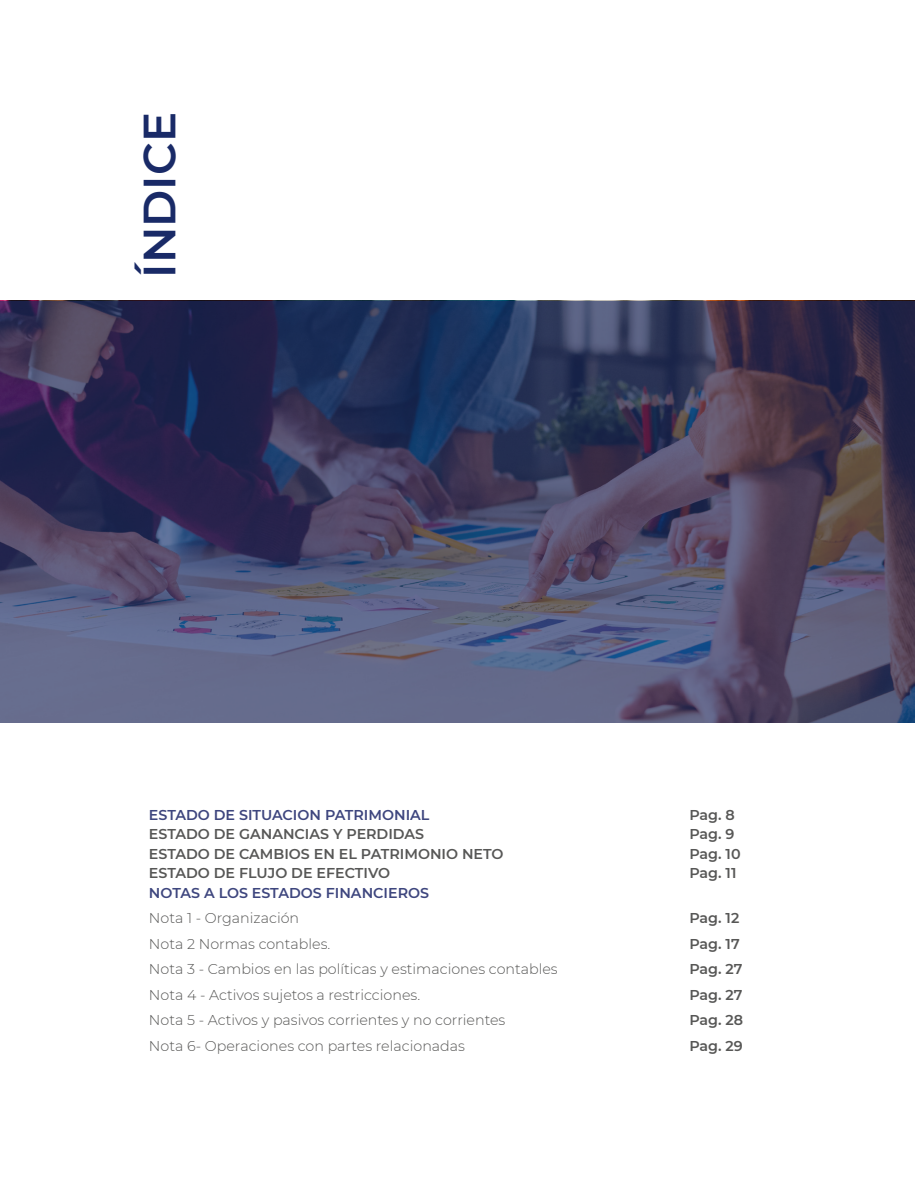
<style>
.page{position:relative;width:915px;height:1191px;background:#fff}
.page>*{position:absolute;margin:0;border:0;box-sizing:border-box;transform-origin:0 0}
.t1{font:600 45px "Montserrat";color:#192a67}
.t2{font:300 14.25px "Montserrat";color:#575756}
.t3{font:600 14.25px "Montserrat";color:#575756}
.t4{font:600 14.25px "Montserrat";color:#3e467e}
</style>
<div class="page">
<hr style="left:914px;top:301px;width:1px;height:420px;background:#ec6608">
<svg style="left:0;top:301px;width:914px;height:421px"></svg>
<h1 class="t1" style="left:127px;top:277px;width:167px;rotate:-90deg">ÍNDICE</h1>
<p class="t4" style="left:149px;top:804px;width:282px">ESTADO DE SITUACION PATRIMONIAL</p>
<p class="t3" style="left:689px;top:804px;width:47px">Pag. 8</p>
<p class="t3" style="left:149px;top:824px;width:277px">ESTADO DE GANANCIAS Y PERDIDAS</p>
<p class="t3" style="left:689px;top:824px;width:47px">Pag. 9</p>
<p class="t3" style="left:149px;top:843px;width:356px">ESTADO DE CAMBIOS EN EL PATRIMONIO NETO</p>
<p class="t3" style="left:689px;top:843px;width:53px">Pag. 10</p>
<p class="t3" style="left:149px;top:863px;width:242px">ESTADO DE FLUJO DE EFECTIVO</p>
<p class="t3" style="left:689px;top:863px;width:49px">Pag. 11</p>
<p class="t4" style="left:149px;top:882px;width:281px">NOTAS A LOS ESTADOS FINANCIEROS</p>
<p class="t2" style="left:149px;top:908px;width:152px">Nota 1 - Organización</p>
<p class="t3" style="left:689px;top:908px;width:51px">Pag. 12</p>
<p class="t2" style="left:149px;top:934px;width:183px">Nota 2 Normas contables.</p>
<p class="t3" style="left:689px;top:933px;width:52px">Pag. 17</p>
<p class="t2" style="left:149px;top:959px;width:410px">Nota 3 - Cambios en las políticas y estimaciones contables</p>
<p class="t3" style="left:689px;top:959px;width:55px">Pag. 27</p>
<p class="t2" style="left:149px;top:985px;width:273px">Nota 4 - Activos sujetos a restricciones.</p>
<p class="t3" style="left:689px;top:984px;width:55px">Pag. 27</p>
<p class="t2" style="left:149px;top:1010px;width:358px">Nota 5 - Activos y pasivos corrientes y no corrientes</p>
<p class="t3" style="left:689px;top:1010px;width:55px">Pag. 28</p>
<p class="t2" style="left:149px;top:1036px;width:317px">Nota 6- Operaciones con partes relacionadas</p>
<p class="t3" style="left:689px;top:1035px;width:55px">Pag. 29</p>
</div>
